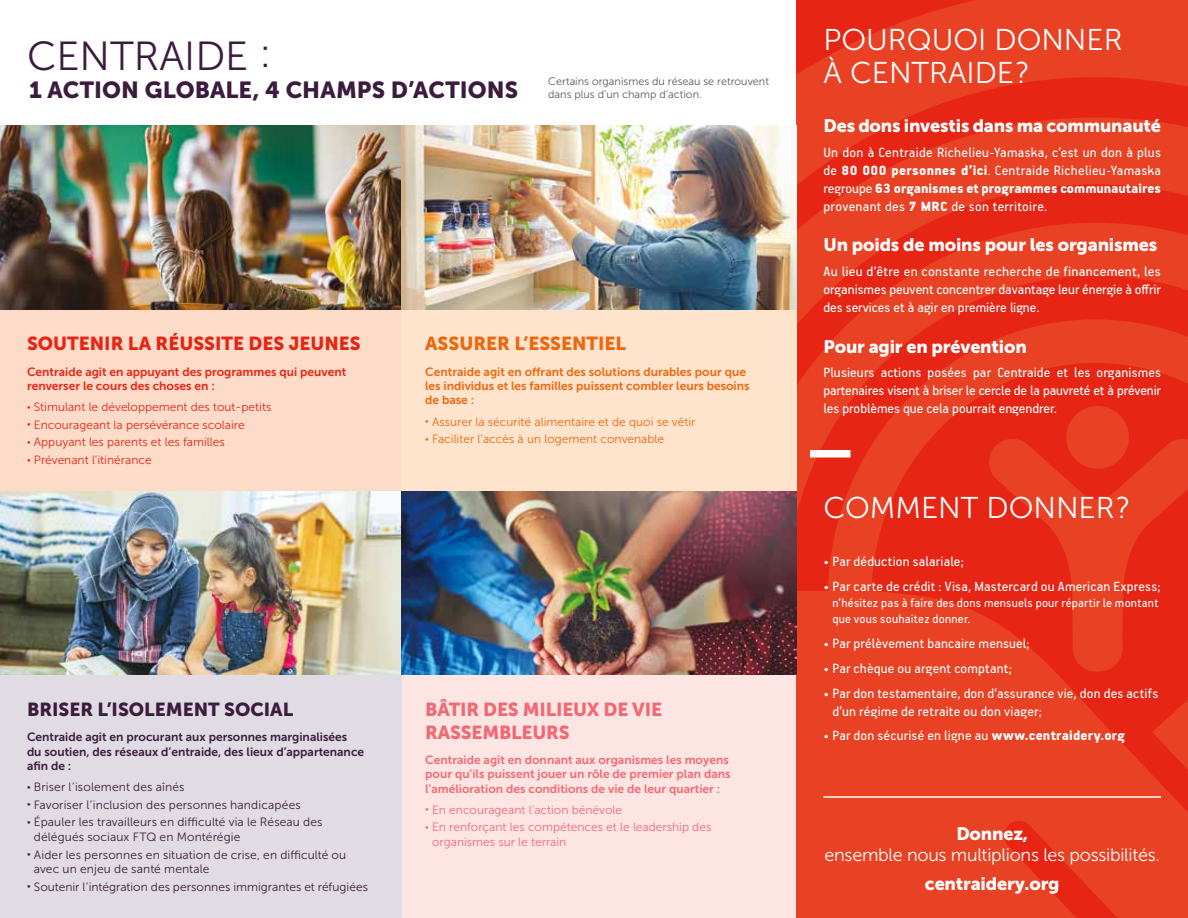
<style>
.page{position:relative;width:1188px;height:918px;background:#fff}
.page>*{position:absolute;margin:0;border:0;box-sizing:border-box;transform-origin:0 0}
.t1{font:40.5px "Museo Sans 300";color:#3b1c3e}
.t2{font:30px/33px "Museo Sans 300";color:#fff}
.t3{font:23.1px "Museo Sans 900";letter-spacing:.005em;color:#3b1c3e}
.t4{font:18.75px/22.5px "Museo Sans 900";letter-spacing:-.01em;color:#ef6a75}
.t5{font:18.75px "Museo Sans 900";color:#e62514}
.t6{font:18.75px "Museo Sans 900";color:#3b1c3e}
.t7{font:18.75px "Museo Sans 900";color:#ec680f}
.t8{font:18px "Museo Sans 900";letter-spacing:-.01em;color:#fff}
.t9{font:18px "Museo Sans 300";letter-spacing:-.015em;color:#fff}
.t10{font:15px/18px "PF Handbook Pro";letter-spacing:.01em;color:#fff;text-align:justify}
.t11{font:13.5px/16.2px "PF Handbook Pro";letter-spacing:.015em;color:#fff}
.t12{font:12px/14.4px "Museo Sans 300";letter-spacing:.01em;color:#3b1c3e}
.t13{font:12px/14.4px "Museo Sans 700";color:#ef6a75}
.t14{font:12px "Museo Sans 300";color:#e62514}
.t15{font:12px/14.4px "Museo Sans 700";color:#3b1c3e}
.t16{font:12px/14.4px "Museo Sans 700";color:#ec680f}
.t17{font:12px/14.4px "Museo Sans 300";color:#ef6a75}
.t18{font:12px "Museo Sans 300";color:#ec680f}
.t19{font:12px/14.4px "Museo Sans 700";color:#e62514}
.t20{font:10.8px/13px "Museo Sans 300";color:#5a5c5b}
.s1{font-size:9px}
.s2{font-weight:900}
.s3{font-weight:300}
</style>
<div class="page">
<div style="left:0;top:662px;width:419px;height:256px;background:#e1dbe3"></div>
<div style="left:402px;top:662px;width:416px;height:256px;background:#fde5e3"></div>
<svg style="left:796px;top:0;width:392px;height:918px;background:#e8381f"></svg>
<svg style="left:986px;top:436px;width:202px;height:236px;background:#e7311a"></svg>
<div style="left:1066px;top:406px;width:63px;height:63px;background:#e94124;border-radius:50%"></div>
<hr style="left:824px;top:796px;width:337px;height:2px;background:#fff">
<div style="left:810px;top:450px;width:40px;height:8px;background:#fff"></div>
<div style="left:0;top:293px;width:413px;height:198px;background:#fddbc9"></div>
<div style="left:402px;top:293px;width:394px;height:198px;background:#fee3cd"></div>
<img style="left:0;top:126px;width:796px;height:183px">
<img style="left:0;top:491px;width:796px;height:184px">
<h1 class="t1" style="left:27px;top:34px;width:246px">CENTRAIDE :</h1>
<h3 class="t3" style="left:29px;top:76px;width:491px">1 ACTION GLOBALE, 4 CHAMPS D’ACTIONS</h3>
<p class="t20" style="left:548px;top:74px;width:222px">Certains organismes du réseau se retrouvent dans plus d’un champ d’action.</p>
<p class="t5" style="left:27px;top:333px;width:335px">SOUTENIR LA RÉUSSITE DES JEUNES</p>
<p class="t19" style="left:27px;top:364px;width:321px">Centraide agit en appuyant des programmes qui peuvent renverser le cours des choses en :</p>
<p class="t14" style="left:27px;top:401px;width:246px"><span class="s1">•</span> Stimulant le développement des tout-petits</p>
<p class="t14" style="left:27px;top:418px;width:219px"><span class="s1">•</span> Encourageant la persévérance scolaire</p>
<p class="t14" style="left:27px;top:436px;width:199px"><span class="s1">•</span> Appuyant les parents et les familles</p>
<p class="t14" style="left:27px;top:454px;width:126px"><span class="s1">•</span> Prévenant l’itinérance</p>
<p class="t7" style="left:425px;top:333px;width:202px">ASSURER L’ESSENTIEL</p>
<p class="t16" style="left:425px;top:364px;width:326px">Centraide agit en offrant des solutions durables pour que les individus et les familles puissent combler leurs besoins de base :</p>
<p class="t18" style="left:425px;top:415px;width:272px"><span class="s1">•</span> Assurer la sécurité alimentaire et de quoi se vêtir</p>
<p class="t18" style="left:425px;top:433px;width:240px"><span class="s1">•</span> Faciliter l’accès à un logement convenable</p>
<p class="t6" style="left:27px;top:699px;width:268px">BRISER L’ISOLEMENT SOCIAL</p>
<p class="t15" style="left:27px;top:730px;width:339px">Centraide agit en procurant aux personnes marginalisées du soutien, des réseaux d’entraide, des lieux d’appartenance afin de :</p>
<p class="t12" style="left:27px;top:780px;width:159px"><span class="s1">•</span> Briser l’isolement des aînés</p>
<p class="t12" style="left:27px;top:798px;width:275px"><span class="s1">•</span> Favoriser l’inclusion des personnes handicapées</p>
<p class="t12" style="left:34px;top:815px;width:290px;text-indent:-7px"><span class="s1">•</span> Épauler les travailleurs en difficulté via le Réseau des délégués sociaux FTQ en Montérégie</p>
<p class="t12" style="left:34px;top:847px;width:314px;text-indent:-7px"><span class="s1">•</span> Aider les personnes en situation de crise, en difficulté ou avec un enjeu de santé mentale</p>
<p class="t12" style="left:27px;top:879px;width:343px"><span class="s1">•</span> Soutenir l’intégration des personnes immigrantes et réfugiées</p>
<p class="t4" style="left:425px;top:698px;width:238px">BÂTIR DES MILIEUX DE VIE<br>RASSEMBLEURS</p>
<p class="t13" style="left:425px;top:752px;width:307px">Centraide agit en donnant aux organismes les moyens pour qu’ils puissent jouer un rôle de premier plan dans l’amélioration des conditions de vie de leur quartier :</p>
<p class="t17" style="left:425px;top:802px;width:198px"><span class="s1">•</span> En encourageant l’action bénévole</p>
<p class="t17" style="left:432px;top:820px;width:281px;text-indent:-7px"><span class="s1">•</span> En renforçant les compétences et le leadership des organismes sur le terrain</p>
<h2 class="t2" style="left:824px;top:23px;width:301px">POURQUOI DONNER<br>À CENTRAIDE ?</h2>
<p class="t8" style="left:824px;top:115px;width:339px">Des dons investis dans ma communauté</p>
<p class="t10" style="left:824px;top:143px;width:339px">Un don à Centraide Richelieu-Yamaska, c’est un don à plus de <span class="s2">80 000 personnes d’ici</span><span class="s3">.</span> Centraide Richelieu-Yamaska regroupe <span class="s2">63 organismes et programmes communautaires </span>provenant des <span class="s2">7 MRC</span> de son territoire.</p>
<p class="t8" style="left:824px;top:235px;width:335px">Un poids de moins pour les organismes</p>
<p class="t10" style="left:824px;top:262px;width:339px">Au lieu d’être en constante recherche de financement, les organismes peuvent concentrer davantage leur énergie à offrir des services et à agir en première ligne.</p>
<p class="t8" style="left:824px;top:336px;width:205px">Pour agir en prévention</p>
<p class="t10" style="left:824px;top:363px;width:339px">Plusieurs actions posées par Centraide et les organismes partenaires visent à briser le cercle de la pauvreté et à prévenir les problèmes que cela pourrait engendrer.</p>
<h2 class="t2" style="left:824px;top:491px;width:308px">COMMENT DONNER ?</h2>
<p class="t10" style="left:824px;top:552px;width:142px">• Par déduction salariale;</p>
<p class="t10" style="left:824px;top:577px;width:339px">• Par carte de crédit : Visa, Mastercard ou American Express;</p>
<p class="t11" style="left:832px;top:594px;width:328px">n’hésitez pas à faire des dons mensuels pour répartir le montant que vous souhaitez donner.</p>
<p class="t10" style="left:824px;top:634px;width:208px">• Par prélèvement bancaire mensuel;</p>
<p class="t10" style="left:824px;top:659px;width:190px">• Par chèque ou argent comptant;</p>
<p class="t10" style="left:832px;top:684px;width:327px;text-indent:-9px">• Par don testamentaire, don d’assurance vie, don des actifs d’un régime de retraite ou don viager;</p>
<p class="t10" style="left:824px;top:726px;width:303px">• Par don sécurisé en ligne au <span class="s2">www.centraidery.org</span></p>
<p class="t8" style="left:956px;top:823px;width:73px">Donnez,</p>
<p class="t9" style="left:825px;top:845px;width:337px">ensemble nous multiplions les possibilités.</p>
<p class="t8" style="left:925px;top:873px;width:136px">centraidery.org</p>
</div>
